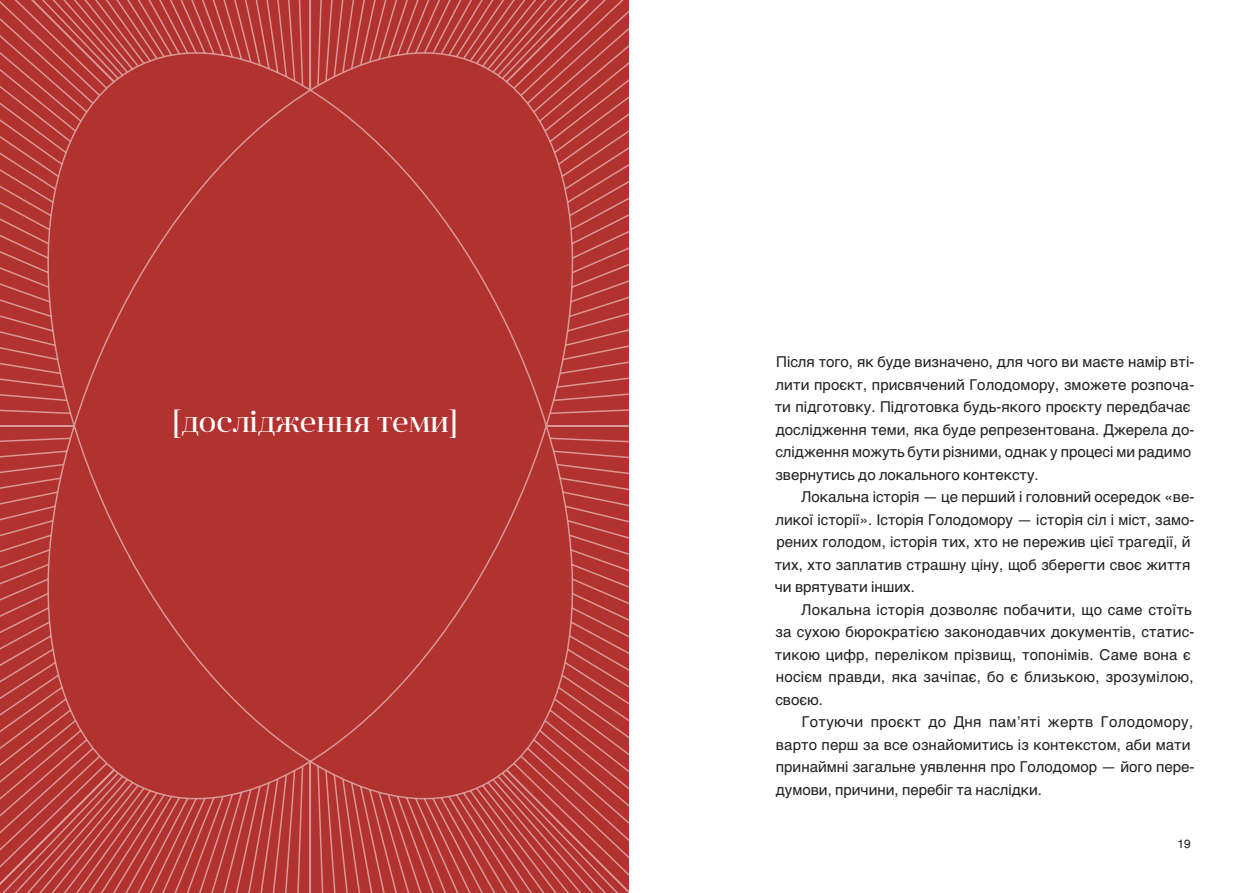
<style>
.page{position:relative;width:1259px;height:893px;background:#fff}
.page>*{position:absolute;margin:0;border:0;box-sizing:border-box;transform-origin:0 0}
.a1{font:30px "Anglecia Pro Display";color:#fff}
.text{font:15px/22.5px "Helvetica";letter-spacing:.005em;color:#231f20}
.t1{font:12px "Helvetica";color:#231f20}
</style>
<div class="page">
<svg style="left:1px;top:0;width:628px;height:893px;background:#b43835"></svg>
<svg style="left:316px;top:0;width:313px;height:87px;background:#b7413e"></svg>
<p class="a1" style="left:173px;top:402px;width:286px">[дослідження теми]</p>
<p class="text" style="left:774px;top:351px;width:421px">Після того, як буде визначено, для чого ви маєте намір вті&shy;лити проєкт, присвячений Голодомору, зможете розпоча&shy;ти підготовку. Підготовка будь-якого проєкту передбачає дослідження теми, яка буде репрезентована. Джерела до&shy;слідження можуть бути різними, однак у процесі ми радимо звернутись до локального контексту.</p>
<p class="text" style="left:774px;top:486px;width:421px;text-indent:27px">Локальна історія — це перший і головний осередок «ве&shy;ликої історії». Історія Голодомору — історія сіл і міст, замо&shy;рених голодом, історія тих, хто не пережив цієї трагедії, й тих, хто заплатив страшну ціну, щоб зберегти своє життя чи врятувати інших.</p>
<p class="text" style="left:774px;top:598px;width:421px;text-indent:27px">Локальна історія дозволяє побачити, що саме стоїть за сухою бюрократією законодавчих документів, статис&shy;тикою цифр, переліком прізвищ, топонімів. Саме вона є носієм правди, яка зачіпає, бо є близькою, зрозумілою, своєю.</p>
<p class="text" style="left:776px;top:711px;width:420px;text-indent:26px">Готуючи проєкт до Дня пам’яті жертв Голодомору, варто перш за все ознайомитись із контекстом, аби мати принаймні загальне уявлення про Голодомор — його пере&shy;думови, причини, перебіг та наслідки.</p>
<p class="t1" style="left:1177px;top:835px;width:15px">19</p>
</div>
